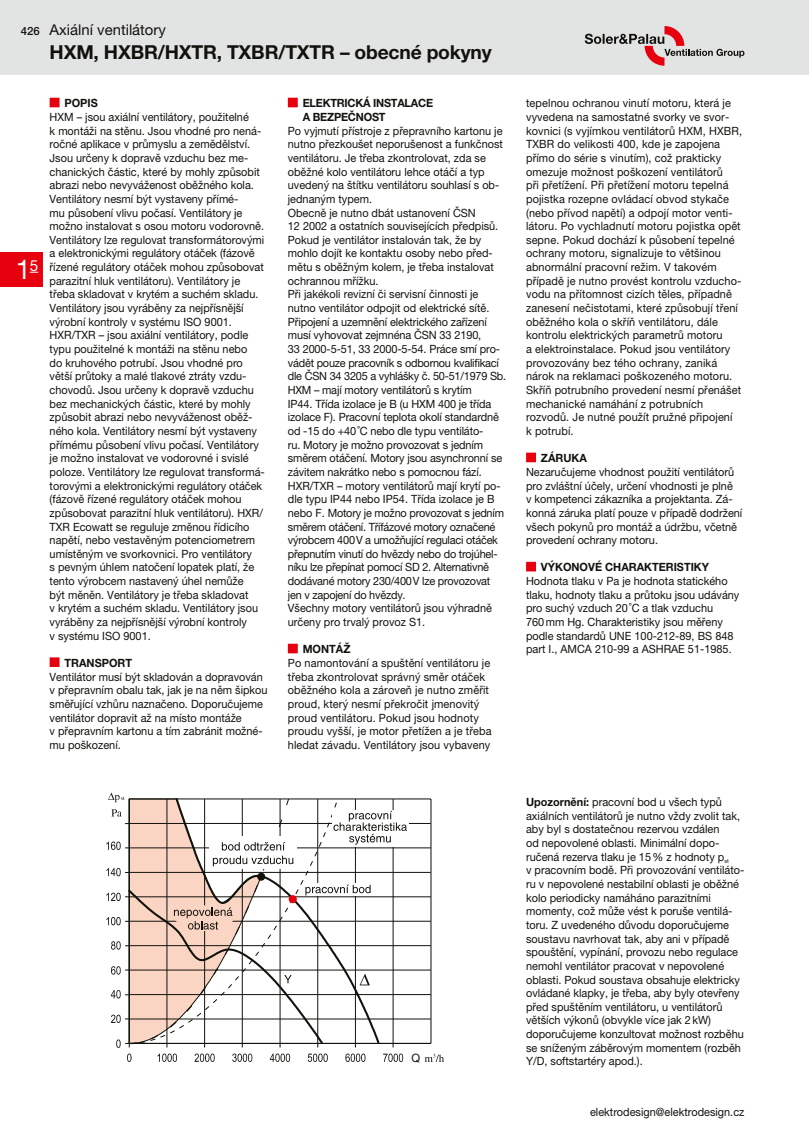
<style>
.page{position:relative;width:809px;height:1141px;background:#fff}
.page>*{position:absolute;margin:0;border:0;box-sizing:border-box;transform-origin:0 0}
.t1{font:27.12px "Helvetica Neue LT Pro";color:#fff}
.t2{font:700 19.25px "Helvetica Neue LT Pro";letter-spacing:-.01em;color:#12120d}
.t3{font:14.88px "Helvetica Neue LT Pro";color:#12120d}
.t4{font:11.55px "Helvetica Neue LT Pro";color:#12120d}
.t5{font:11.38px/13.7px "Helvetica Neue LT Pro";color:#12120d;scale:.96 1}
.t6{font:700 11.38px "Helvetica Neue LT Pro";color:#12120d;scale:.96 1}
.t7{font:700 11.38px/13.7px "Helvetica Neue LT Pro";letter-spacing:-.02em;color:#12120d;scale:.96 1}
.t8{font:500 11.38px "Helvetica Neue LT Pro";color:#12120d}
.s1{font-weight:700}
</style>
<div class="page">
<div style="left:0;top:0;width:809px;height:74px;background:#e2e3e3"></div>
<svg style="left:584px;top:26px;width:160px;height:40px"></svg>
<div style="left:0;top:252px;width:42px;height:35px;background:#e7000e"></div>
<div style="left:50px;top:98px;width:10px;height:9px;background:#e7000e"></div>
<div style="left:50px;top:657px;width:10px;height:10px;background:#e7000e"></div>
<div style="left:288px;top:98px;width:10px;height:9px;background:#e7000e"></div>
<div style="left:288px;top:644px;width:10px;height:9px;background:#e7000e"></div>
<div style="left:526px;top:453px;width:10px;height:9px;background:#e7000e"></div>
<div style="left:526px;top:562px;width:10px;height:9px;background:#e7000e"></div>
<svg style="left:127px;top:1054px;width:4px;height:8px"></svg>
<svg style="left:157px;top:1054px;width:20px;height:8px"></svg>
<svg style="left:194px;top:1054px;width:21px;height:8px"></svg>
<svg style="left:232px;top:1054px;width:20px;height:8px"></svg>
<svg style="left:270px;top:1054px;width:20px;height:8px"></svg>
<svg style="left:308px;top:1054px;width:20px;height:8px"></svg>
<svg style="left:345px;top:1054px;width:20px;height:8px"></svg>
<svg style="left:383px;top:1054px;width:20px;height:8px"></svg>
<svg style="left:381px;top:799px;width:50px;height:245px"></svg>
<hr style="left:129px;top:798px;width:302px;height:1px;background:#12120d">
<hr style="left:430px;top:799px;width:1px;height:244px;background:#12120d">
<svg style="left:424px;top:1054px;width:20px;height:8px"></svg>
<svg style="left:293px;top:798px;width:88px;height:248px"></svg>
<svg style="left:359px;top:974px;width:11px;height:11px"></svg>
<svg style="left:338px;top:883px;width:34px;height:13px"></svg>
<svg style="left:293px;top:799px;width:45px;height:245px"></svg>
<div style="left:289px;top:895px;width:8px;height:8px;background:#e7000e;border-radius:50%"></div>
<svg style="left:305px;top:885px;width:65px;height:10px"></svg>
<div style="left:332px;top:810px;width:76px;height:37px;background:#fff"></div>
<svg style="left:333px;top:811px;width:74px;height:34px"></svg>
<div style="left:209px;top:836px;width:87px;height:33px;background:#fff"></div>
<svg style="left:106px;top:792px;width:187px;height:256px"></svg>
<p class="t8" style="left:21px;top:25px;width:20px">426</p>
<h1 class="t1" style="left:16px;top:254px;width:24px">1<sup>5</sup></h1>
<h3 class="t3" style="left:50px;top:21px;width:118px">Axiální ventilátory</h3>
<h2 class="t2" style="left:50px;top:40px;width:443px">HXM, HXBR/HXTR, TXBR/TXTR – obecné pokyny</h2>
<p class="t6" style="left:64px;top:96px;width:36px">POPIS</p>
<p class="t5" style="left:50px;top:110px;width:226px">HXM – jsou axiální ventilátory, použitelné<br>k montáži na stěnu. Jsou vhodné pro nená&shy;ročné aplikace v průmyslu a zemědělství.<br>Jsou určeny k dopravě vzduchu bez me&shy;chanických částic, které by mohly způsobit abrazi nebo nevyváženost oběžného kola.<br>Ventilátory nesmí být vystaveny přímé-<br>mu působení vlivu počasí. Ventilátory je možno instalovat s osou motoru vodorovně.<br>Ventilátory lze regulovat transformátorovými a elektronickými regulátory otáček (fázově řízené regulátory otáček mohou způsobovat parazitní hluk ventilátoru). Ventilátory je třeba skladovat v krytém a suchém skladu.<br>Ventilátory jsou vyráběny za nejpřísnější výrobní kontroly v systému ISO 9001.<br>HXR/TXR – jsou axiální ventilátory, podle typu použitelné k montáži na stěnu nebo<br>do kruhového potrubí. Jsou vhodné pro větší průtoky a malé tlakové ztráty vzdu&shy;chovodů. Jsou určeny k dopravě vzduchu bez mechanických částic, které by mohly způsobit abrazi nebo nevyváženost oběž&shy;ného kola. Ventilátory nesmí být vystaveny přímému působení vlivu počasí. Ventilátory je možno instalovat ve vodorovné i svislé poloze. Ventilátory lze regulovat transformá&shy;torovými a elektronickými regulátory otáček (fázově řízené regulátory otáček mohou způsobovat parazitní hluk ventilátoru). HXR/ TXR Ecowatt se reguluje změnou řídicího napětí, nebo vestavěným potenciometrem umístěným ve svorkovnici. Pro ventilátory<br>s pevným úhlem natočení lopatek platí, že tento výrobcem nastavený úhel nemůže<br>být měněn. Ventilátory je třeba skladovat<br>v krytém a suchém skladu. Ventilátory jsou vyráběny za nejpřísnější výrobní kontroly<br>v systému ISO 9001.</p>
<p class="t6" style="left:64px;top:656px;width:72px">TRANSPORT</p>
<p class="t5" style="left:50px;top:670px;width:228px">Ventilátor musí být skladován a dopravován v přepravním obalu tak, jak je na něm šipkou směřující vzhůru naznačeno. Doporučujeme ventilátor dopravit až na místo montáže<br>v přepravním kartonu a tím zabránit možné&shy;mu poškození.</p>
<p class="t7" style="left:303px;top:96px;width:137px">ELEKTRICKÁ INSTALACE<br>A BEZPEČNOST</p>
<p class="t5" style="left:288px;top:124px;width:229px">Po vyjmutí přístroje z přepravního kartonu je nutno přezkoušet neporušenost a funkčnost ventilátoru. Je třeba zkontrolovat, zda se oběžné kolo ventilátoru lehce otáčí a typ uvedený na štítku ventilátoru souhlasí s ob&shy;jednaným typem.<br>Obecně je nutno dbát ustanovení ČSN<br>12 2002 a ostatních souvisejících předpisů.<br>Pokud je ventilátor instalován tak, že by mohlo dojít ke kontaktu osoby nebo před&shy;mětu s oběžným kolem, je třeba instalovat ochrannou mřížku.<br>Při jakékoli revizní či servisní činnosti je nutno ventilátor odpojit od elektrické sítě.<br>Připojení a uzemnění elektrického zařízení musí vyhovovat zejmnéna ČSN 33 2190,<br>33 2000-5-51, 33 2000-5-54. Práce smí pro&shy;vádět pouze pracovník s odbornou kvalifikací dle ČSN 34 3205 a vyhlášky č. 50-51/1979 Sb.<br>HXM – mají motory ventilátorů s krytím<br>IP44. Třída izolace je B (u HXM 400 je třída izolace F). Pracovní teplota okolí standardně od -15 do +40˚C nebo dle typu ventiláto-<br>ru. Motory je možno provozovat s jedním směrem otáčení. Motory jsou asynchronní se závitem nakrátko nebo s pomocnou fází.<br>HXR/TXR – motory ventilátorů mají krytí po&shy;dle typu IP44 nebo IP54. Třída izolace je B nebo F. Motory je možno provozovat s jedním směrem otáčení. Třífázové motory označené výrobcem 400V a umožňující regulaci otáček přepnutím vinutí do hvězdy nebo do trojúhel&shy;níku lze přepínat pomocí SD 2. Alternativně dodávané motory 230/400V lze provozovat jen v zapojení do hvězdy.<br>Všechny motory ventilátorů jsou výhradně určeny pro trvalý provoz S1.</p>
<p class="t6" style="left:303px;top:642px;width:51px">MONTÁŽ</p>
<p class="t5" style="left:288px;top:656px;width:214px">Po namontování a spuštění ventilátoru je třeba zkontrolovat správný směr otáček oběžného kola a zároveň je nutno změřit proud, který nesmí překročit jmenovitý proud ventilátoru. Pokud jsou hodnoty proudu vyšší, je motor přetížen a je třeba hledat závadu. Ventilátory jsou vybaveny</p>
<p class="t4" style="left:411px;top:1051px;width:10px">Q</p>
<p class="t5" style="left:526px;top:96px;width:226px">tepelnou ochranou vinutí motoru, která je vyvedena na samostatné svorky ve svor&shy;kovnici (s vyjímkou ventilátorů HXM, HXBR, TXBR do velikosti 400, kde je zapojena přímo do série s vinutím), což prakticky omezuje možnost poškození ventilátorů<br>při přetížení. Při přetížení motoru tepelná pojistka rozepne ovládací obvod stykače (nebo přívod napětí) a odpojí motor venti&shy;látoru. Po vychladnutí motoru pojistka opět sepne. Pokud dochází k působení tepelné ochrany motoru, signalizuje to většinou abnormální pracovní režim. V takovém případě je nutno provést kontrolu vzducho&shy;vodu na přítomnost cizích těles, případně zanesení nečistotami, které způsobují tření oběžného kola o skříň ventilátoru, dále kontrolu elektrických parametrů motoru<br>a elektroinstalace. Pokud jsou ventilátory provozovány bez tého ochrany, zaniká nárok na reklamaci poškozeného motoru.<br>Skříň potrubního provedení nesmí přenášet mechanické namáhání z potrubních rozvodů. Je nutné použít pružné připojení<br>k potrubí.</p>
<p class="t6" style="left:541px;top:451px;width:49px">ZÁRUKA</p>
<p class="t5" style="left:526px;top:465px;width:227px">Nezaručujeme vhodnost použití ventilátorů pro zvláštní účely, určení vhodnosti je plně<br>v kompetenci zákazníka a projektanta. Zá&shy;konná záruka platí pouze v případě dodržení všech pokynů pro montáž a údržbu, včetně provedení ochrany motoru.</p>
<p class="t6" style="left:541px;top:560px;width:177px">VÝKONOVÉ CHARAKTERISTIKY</p>
<p class="t5" style="left:526px;top:574px;width:224px">Hodnota tlaku v Pa je hodnota statického tlaku, hodnoty tlaku a průtoku jsou udávány pro suchý vzduch 20˚C a tlak vzduchu 760mm Hg. Charakteristiky jsou měřeny podle standardů UNE 100-212-89, BS 848 part I., AMCA 210-99 a ASHRAE 51-1985.</p>
<p class="t5" style="left:526px;top:795px;width:229px"><span class="s1">Upozornění:</span> pracovní bod u všech typů axiálních ventilátorů je nutno vždy zvolit tak, aby byl s dostatečnou rezervou vzdálen<br>od nepovolené oblasti. Minimální dopo&shy;ručená rezerva tlaku je 15% z hodnoty p<sub>st<br></sub>v pracovním bodě. Při provozování ventiláto&shy;ru v nepovolené nestabilní oblasti je oběžné kolo periodicky namáháno parazitními momenty, což může vést k poruše ventilá&shy;toru. Z uvedeného důvodu doporučujeme soustavu navrhovat tak, aby ani v případě spouštění, vypínání, provozu nebo regulace nemohl ventilátor pracovat v nepovolené oblasti. Pokud soustava obsahuje elektricky ovládané klapky, je třeba, aby byly otevřeny před spuštěním ventilátoru, u ventilátorů větších výkonů (obvykle více jak 2kW) doporučujeme konzultovat možnost rozběhu se sníženým záběrovým momentem (rozběh Y/D, softstartéry apod.).</p>
<p class="t5" style="left:590px;top:1105px;width:162px">elektrodesign@elektrodesign.cz</p>
</div>
